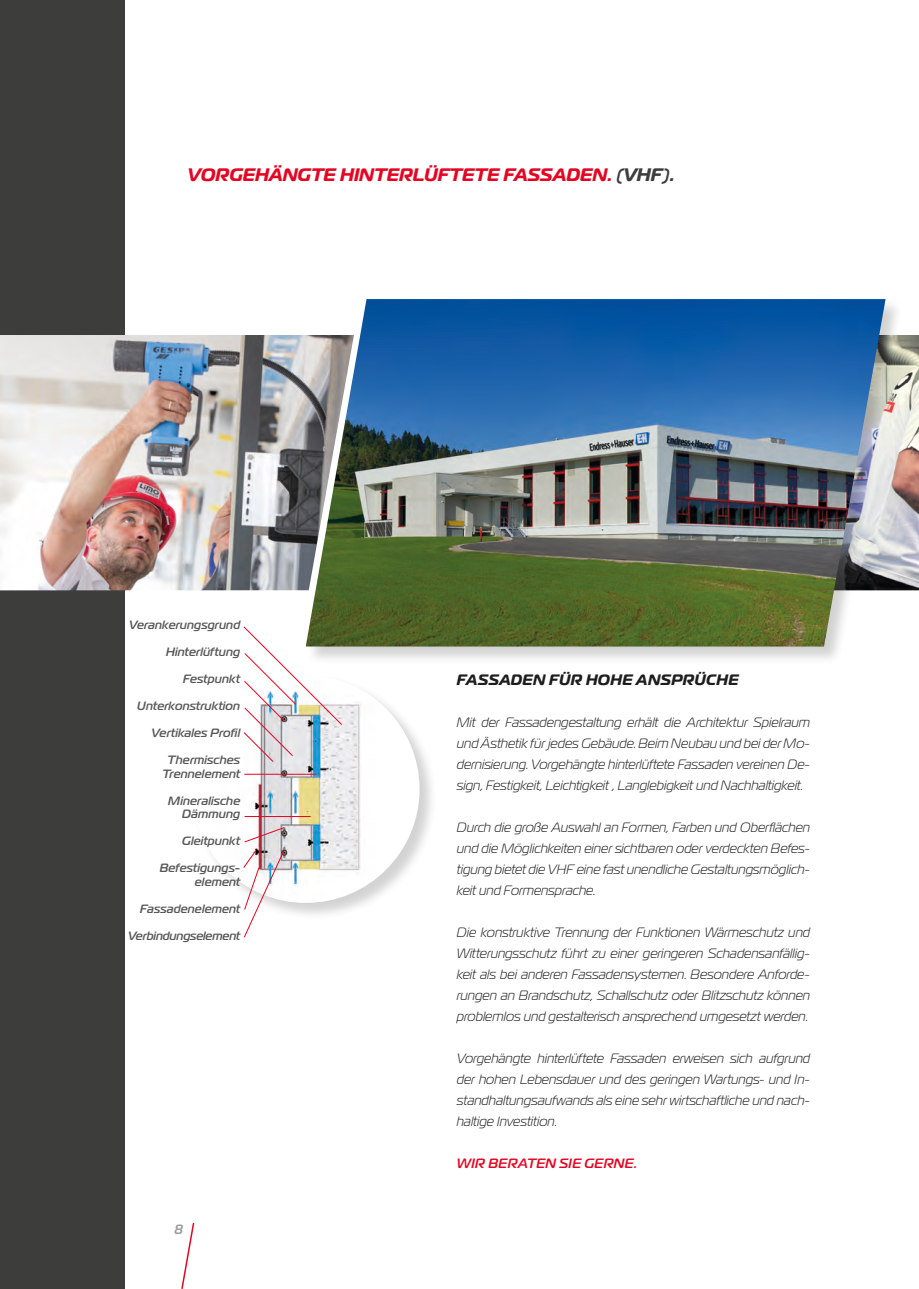
<style>
.page{position:relative;width:919px;height:1289px;background:#fff}
.page>*{position:absolute;margin:0;border:0;box-sizing:border-box;transform-origin:0 0}
.t1{font:italic 700 18px "Magistral";color:#e40522}
.t2{font:italic 700 15px "Magistral";letter-spacing:.02em;color:#1d1d1b}
.t3{font:italic 300 13.5px/21px "Magistral";letter-spacing:.005em;color:#1d1d1b;text-align:justify}
.t4{font:italic 500 13.5px "Magistral";letter-spacing:.025em;color:#e40522}
.t5{font:italic 500 13.5px "Magistral";color:#9d9d9d}
.t6{font:italic 500 12px/13.5px "Magistral";letter-spacing:.015em;color:#575756;text-align:right}
.t7{font:italic 500 12px "Magistral";letter-spacing:-.005em;color:#575756}
.s1{color:#3d3d3c}
</style>
<div class="page">
<div style="left:0;top:0;width:124px;height:1288px;background:#3d3d3c"></div>
<img style="left:0;top:335px;width:305px;height:255px">
<svg style="left:181px;top:1222px;width:14px;height:66px"></svg>
<div style="left:191px;top:674px;width:246px;height:246px;background:#1d1d1b;opacity:.2"></div>
<img style="left:192px;top:675px;width:227px;height:227px;border-radius:114px">
<svg style="left:243px;top:626px;width:99px;height:136px"></svg>
<hr style="left:244px;top:774px;width:72px;height:1px;background:#e40522">
<hr style="left:244px;top:816px;width:66px;height:1px;background:#e40522">
<svg style="left:244px;top:827px;width:40px;height:15px"></svg>
<svg style="left:243px;top:850px;width:41px;height:87px"></svg>
<img style="left:902px;top:335px;width:16px;height:255px">
<div style="left:305px;top:298px;width:597px;height:366px;background:#1d1d1b;opacity:.2"></div>
<img style="left:306px;top:299px;width:579px;height:347px">
<h1 class="t1" style="left:187px;top:164px;width:488px">VORGEHÄNGTE HINTERLÜFTETE FASSADEN. <span class="s1">(VHF).</span></h1>
<p class="t6" style="left:129px;top:618px;width:113px">Verankerungsgrund</p>
<p class="t6" style="left:166px;top:645px;width:76px">Hinterlüftung</p>
<p class="t6" style="left:183px;top:672px;width:59px">Festpunkt</p>
<p class="t6" style="left:137px;top:699px;width:104px">Unterkonstruktion</p>
<p class="t6" style="left:151px;top:726px;width:90px">Vertikales Profil</p>
<p class="t6" style="left:162px;top:753px;width:79px;text-align:center">Thermisches<br>Trennelement</p>
<p class="t6" style="left:168px;top:794px;width:73px">Mineralische<br>Dämmung</p>
<p class="t6" style="left:182px;top:834px;width:59px">Gleitpunkt</p>
<p class="t6" style="left:159px;top:861px;width:82px">Befestigungs&shy;element</p>
<p class="t6" style="left:140px;top:902px;width:102px">Fassadenelement</p>
<p class="t7" style="left:128px;top:928px;width:114px">Verbindungselement</p>
<p class="t5" style="left:174px;top:1220px;width:10px">8</p>
<p class="t2" style="left:456px;top:670px;width:283px">FASSADEN FÜR HOHE ANSPRÜCHE</p>
<p class="t3" style="left:456px;top:711px;width:354px">Mit der Fassadengestaltung erhält die Architektur Spielraum und Ästhetik für jedes Gebäude. Beim Neubau und bei der Mo&shy;dernisierung. Vorgehängte hinterlüftete Fassaden vereinen De&shy;sign, Festigkeit, Leichtigkeit , Langlebigkeit und Nachhaltigkeit.</p>
<p class="t3" style="left:456px;top:816px;width:354px">Durch die große Auswahl an Formen, Farben und Oberflächen und die Möglichkeiten einer sichtbaren oder verdeckten Befes&shy;tigung bietet die VHF eine fast unendliche Gestaltungsmöglich&shy;keit und Formensprache.</p>
<p class="t3" style="left:456px;top:921px;width:354px">Die konstruktive Trennung der Funktionen Wärmeschutz und Witterungsschutz führt zu einer geringeren Schadensanfällig&shy;keit als bei anderen Fassadensystemen. Besondere Anforde&shy;rungen an Brandschutz, Schallschutz oder Blitzschutz können problemlos und gestalterisch ansprechend umgesetzt werden.</p>
<p class="t3" style="left:456px;top:1047px;width:354px">Vorgehängte hinterlüftete Fassaden erweisen sich aufgrund der hohen Lebensdauer und des geringen Wartungs- und In&shy;standhaltungsaufwands als eine sehr wirtschaftliche und nach&shy;haltige Investition.</p>
<p class="t4" style="left:456px;top:1155px;width:182px">WIR BERATEN SIE GERNE.</p>
</div>
